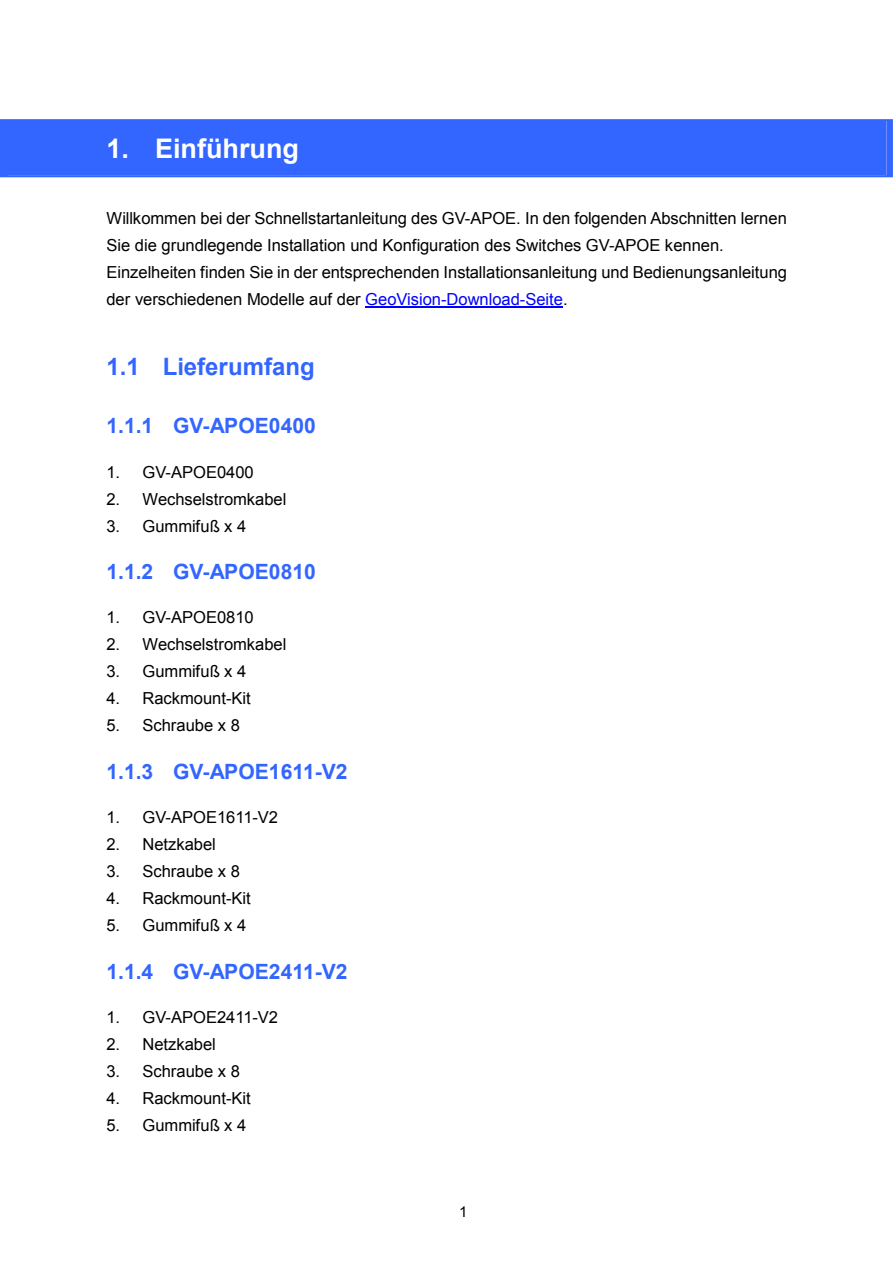
<style>
.page{position:relative;width:893px;height:1263px;background:#fff}
.page>*{position:absolute;margin:0;border:0;box-sizing:border-box;transform-origin:0 0}
.t1{font:700 27px "Arial";color:#fff}
.t2{font:700 24px "Arial";color:#3365ff}
.t3{font:700 21px "Arial";color:#3365ff}
.t4{font:16.5px/27px "Arial";letter-spacing:-.005em;color:#000}
.t5{font:15px "Arial";color:#000}
.s1{color:#00f}
</style>
<div class="page">
<svg style="left:0;top:119px;width:892px;height:58px;background:#3f6eff"></svg>
<div style="left:8px;top:121px;width:878px;height:54px;background:#3365ff"></div>
<hr style="left:365px;top:307px;width:198px;height:1px;background:#00f">
<h1 class="t1" style="left:107px;top:134px;width:194px">1. Einführung</h1>
<p class="t4" style="left:106px;top:205px;width:682px">Willkommen bei der Schnellstartanleitung des GV-APOE. In den folgenden Abschnitten lernen Sie die grundlegende Installation und Konfiguration des Switches GV-APOE kennen.<br>Einzelheiten finden Sie in der entsprechenden Installationsanleitung und Bedienungsanleitung der verschiedenen Modelle auf der <span class="s1">GeoVision-Download-Seite</span>.</p>
<h2 class="t2" style="left:106px;top:353px;width:210px">1.1 Lieferumfang</h2>
<p class="t3" style="left:106px;top:414px;width:211px">1.1.1 GV-APOE0400</p>
<p class="t4" style="left:106px;top:458px;width:149px">1. GV-APOE0400</p>
<p class="t4" style="left:106px;top:485px;width:181px">2. Wechselstromkabel</p>
<p class="t4" style="left:106px;top:512px;width:141px">3. Gummifuß x 4</p>
<p class="t3" style="left:106px;top:560px;width:211px">1.1.2 GV-APOE0810</p>
<p class="t4" style="left:106px;top:604px;width:149px">1. GV-APOE0810</p>
<p class="t4" style="left:106px;top:631px;width:181px">2. Wechselstromkabel</p>
<p class="t4" style="left:106px;top:658px;width:141px">3. Gummifuß x 4</p>
<p class="t4" style="left:106px;top:685px;width:146px">4. Rackmount-Kit</p>
<p class="t4" style="left:106px;top:712px;width:135px">5. Schraube x 8</p>
<p class="t3" style="left:106px;top:760px;width:242px">1.1.3 GV-APOE1611-V2</p>
<p class="t4" style="left:106px;top:804px;width:173px">1. GV-APOE1611-V2</p>
<p class="t4" style="left:106px;top:831px;width:111px">2. Netzkabel</p>
<p class="t4" style="left:106px;top:858px;width:135px">3. Schraube x 8</p>
<p class="t4" style="left:106px;top:885px;width:146px">4. Rackmount-Kit</p>
<p class="t4" style="left:106px;top:912px;width:141px">5. Gummifuß x 4</p>
<p class="t3" style="left:106px;top:960px;width:242px">1.1.4 GV-APOE2411-V2</p>
<p class="t4" style="left:106px;top:1004px;width:173px">1. GV-APOE2411-V2</p>
<p class="t4" style="left:106px;top:1031px;width:111px">2. Netzkabel</p>
<p class="t4" style="left:106px;top:1058px;width:135px">3. Schraube x 8</p>
<p class="t4" style="left:106px;top:1085px;width:146px">4. Rackmount-Kit</p>
<p class="t4" style="left:106px;top:1112px;width:141px">5. Gummifuß x 4</p>
<p class="t5" style="left:459px;top:1203px;width:10px">1</p>
</div>
